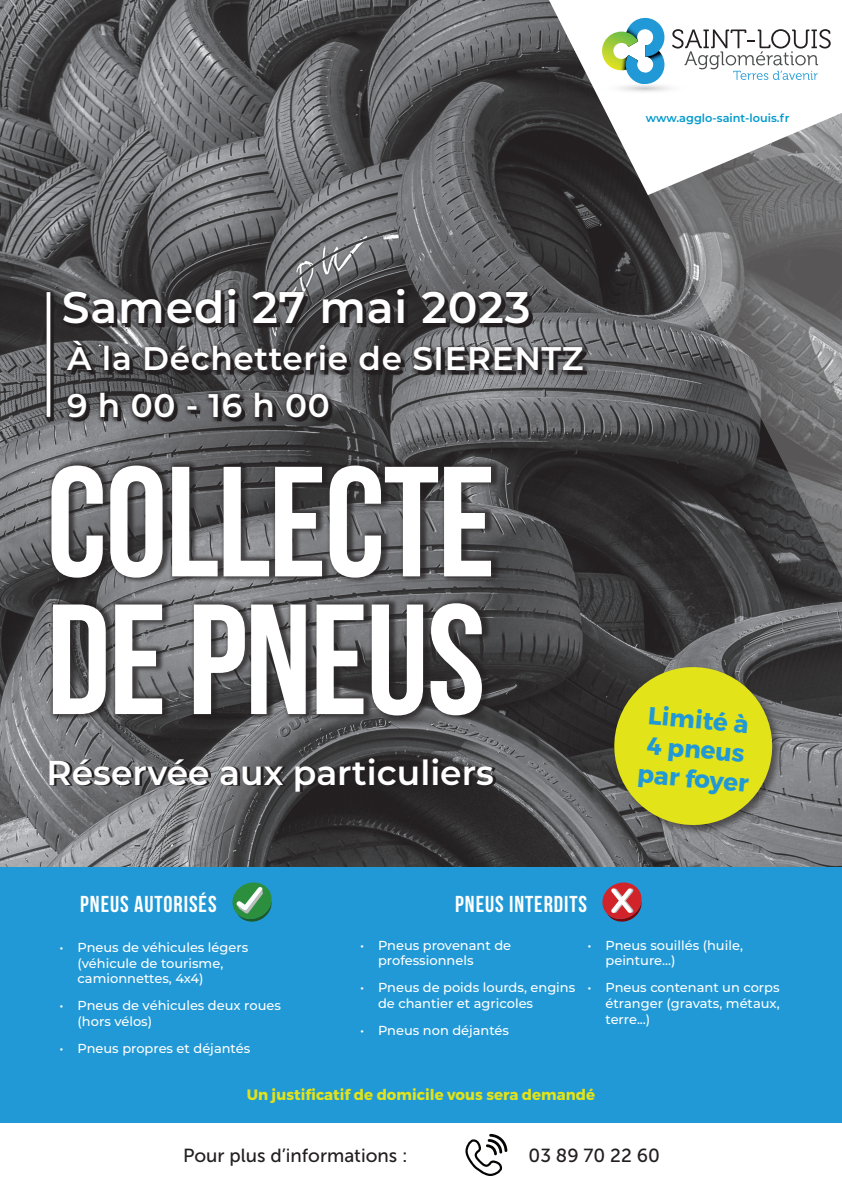
<style>
.page{position:relative;width:842px;height:1191px;background:#fff}
.page>*{position:absolute;margin:0;border:0;box-sizing:border-box;transform-origin:0 0}
.t1{font:700 156.4px/137.6px "Bebas Neue";letter-spacing:-.01em;color:#fff}
.t2{font:600 44.2px "Montserrat";letter-spacing:.02em;color:#fff}
.t3{font:600 34.5px "Montserrat";color:#fff}
.t4{font:600 32.7px "Montserrat";letter-spacing:.02em;color:#fff}
.t5{font:700 24.6px/29.5px "Montserrat";color:#2199d6}
.t6{font:700 23px "Bebas Neue";letter-spacing:.04em;color:#fff}
.t7{font:18.9px "Museo Sans 500";color:#231f20}
.t8{font:700 15px "Montserrat";color:#e2e318}
.t9{font:500 13px/15.6px "Montserrat";color:#fff}
.t10{font:600 11.3px "Montserrat";color:#09c}
</style>
<div class="page">
<img style="left:0;top:0;width:842px;height:867px">
<svg style="left:465px;top:1133px;width:42px;height:43px"></svg>
<div style="left:48px;top:459px;width:453px;height:263px;background:#231f20;opacity:.7"></div>
<svg style="left:53px;top:758px;width:443px;height:34px;background:#454345"></svg>
<svg style="left:56px;top:293px;width:466px;height:128px;background:#656567"></svg>
<div style="left:61px;top:287px;width:472px;height:42px;background:#231f20;opacity:.7"></div>
<div style="left:44px;top:289px;width:12px;height:133px;background:#231f20;opacity:.7"></div>
<hr style="left:47px;top:292px;width:3px;height:125px;background:#fff">
<div style="left:64px;top:338px;width:526px;height:39px;background:#231f20;opacity:.7"></div>
<div style="left:65px;top:389px;width:270px;height:35px;background:#231f20;opacity:.7"></div>
<div style="left:0;top:867px;width:842px;height:255px;background:#2199d6"></div>
<svg style="left:232px;top:882px;width:40px;height:39px"></svg>
<svg style="left:602px;top:882px;width:40px;height:39px"></svg>
<svg style="left:522px;top:0;width:320px;height:845px;background:#5e5e4d"></svg>
<svg style="left:549px;top:0;width:293px;height:195px"></svg>
<svg style="left:595px;top:15px;width:236px;height:80px"></svg>
<p class="t10" style="left:646px;top:110px;width:145px">www.agglo-saint-louis.fr</p>
<p class="t2" style="left:62px;top:276px;width:470px">Samedi 27 mai 2023</p>
<p class="t4" style="left:67px;top:335px;width:518px">À la Déchetterie de SIERENTZ</p>
<p class="t4" style="left:67px;top:382px;width:264px">9 h 00 - 16 h 00</p>
<p class="t1" style="left:47px;top:451px;width:450px">COLLECTE<br>DE PNEUS</p>
<p class="t3" style="left:47px;top:748px;width:449px">Réservée aux particuliers</p>
<p class="t6" style="left:80px;top:891px;width:138px">PNEUS AUTORISÉS</p>
<p class="t6" style="left:455px;top:891px;width:133px">PNEUS INTERDITS</p>
<p class="t5" style="left:644px;top:701px;width:113px;rotate:5deg">Limité à<br>4 pneus par foyer</p>
<p class="t9" style="left:78px;top:939px;width:172px;text-indent:-18px">• Pneus de véhicules légers (véhicule de tourisme, camionnettes, 4x4)</p>
<p class="t9" style="left:78px;top:997px;width:205px;text-indent:-18px">• Pneus de véhicules deux roues (hors vélos)</p>
<p class="t9" style="left:60px;top:1040px;width:192px">• Pneus propres et déjantés</p>
<p class="t9" style="left:378px;top:936px;width:135px;text-indent:-18px">• Pneus provenant de professionnels</p>
<p class="t9" style="left:378px;top:979px;width:199px;text-indent:-18px">• Pneus de poids lourds, engins de chantier et agricoles</p>
<p class="t9" style="left:360px;top:1022px;width:151px">• Pneus non déjantés</p>
<p class="t9" style="left:605px;top:936px;width:139px;text-indent:-18px">• Pneus souillés (huile, peinture...)</p>
<p class="t9" style="left:605px;top:979px;width:176px;text-align:justify;text-indent:-18px">• Pneus contenant un corps étranger (gravats, métaux, terre...)</p>
<p class="t8" style="left:247px;top:1085px;width:350px">Un justificatif de domicile vous sera demandé</p>
<p class="t7" style="left:183px;top:1145px;width:226px">Pour plus d’informations :</p>
<p class="t7" style="left:529px;top:1145px;width:133px">03 89 70 22 60</p>
</div>
